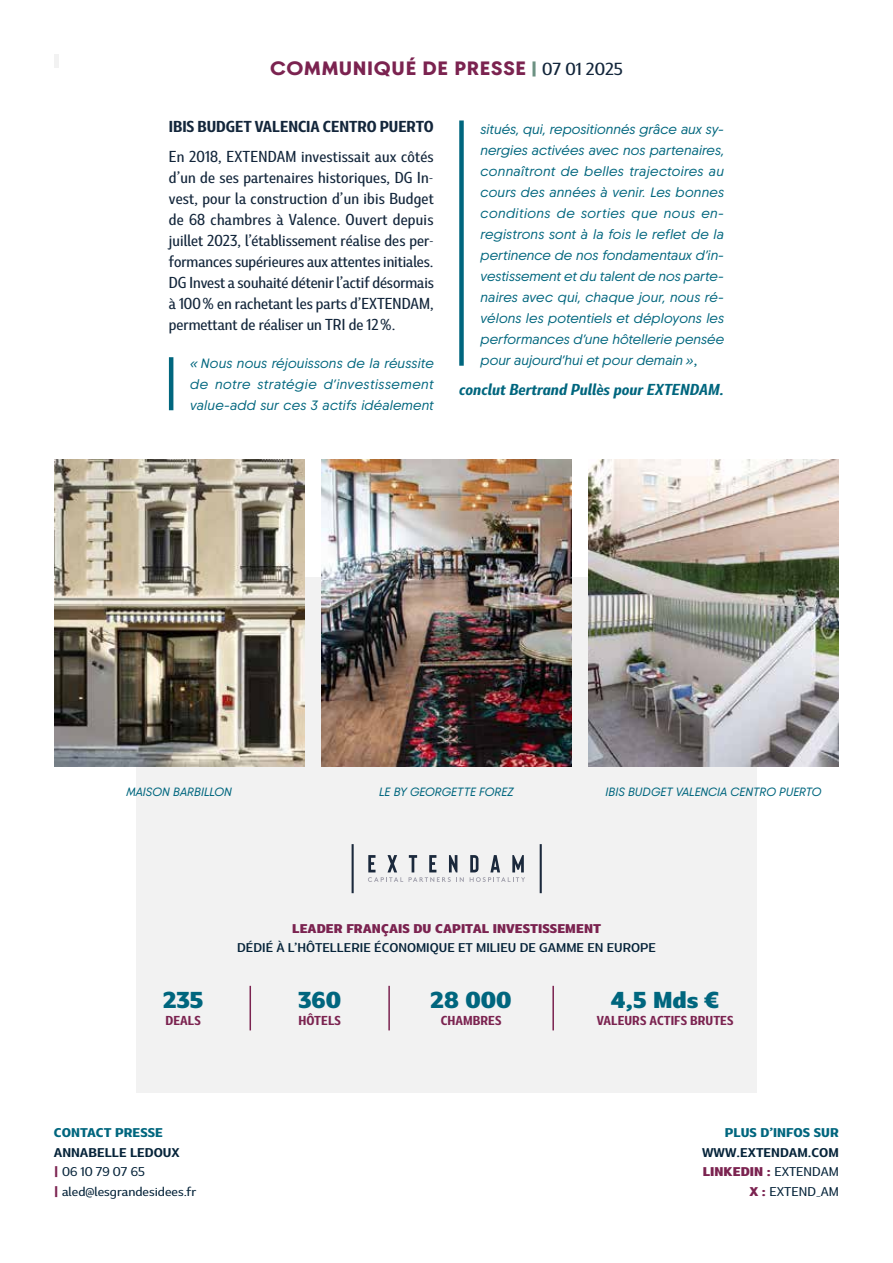
<style>
.page{position:relative;width:893px;height:1263px;background:#fff}
.page>*{position:absolute;margin:0;border:0;box-sizing:border-box;transform-origin:0 0}
.t1{font:800 expanded 21.75px "Marble Display";color:#00667e}
.t2{font:19.35px "Chopin Trial Bold";letter-spacing:.03em;color:#7b2350;scale:1.09 1}
.t3{font:500 15px/21px "Marble Display";color:#13263b;text-align:justify}
.t4{font:italic 700 15px "Marble Display";color:#00667e}
.t5{font:700 15px "Marble Display";letter-spacing:-.005em;color:#13263b}
.t6{font:italic 13.5px/21px "Chopin Trial Medium";letter-spacing:.01em;color:#00667e;text-align:justify}
.t7{font:700 12.3px "Marble Display";color:#7b2350}
.t8{font:500 expanded 12px/19.5px "Marble Display";color:#06243a}
.t9{font:italic 12px "Chopin Trial Medium";color:#00667e}
.t10{font:600 expanded 12px "Marble Display";color:#06243a}
.t11{font:800 expanded 12px "Marble Display";color:#7b2350}
.t12{font:800 expanded 12px "Marble Display";color:#00667e}
.s1{font-family:"Marble Display";font-weight:800;font-size:16.5px;color:#6c9283}
.s2{font-family:"Marble Display";font-weight:500;font-size:16.5px;color:#13263b}
.s3{font-family:"Marble Display";font-weight:500;font-style:normal;font-size:15px}
.s4{font-weight:700}
.s5{font-weight:800;color:#7b2350}
</style>
<div class="page">
<div style="left:136px;top:577px;width:621px;height:516px;background:#f2f2f2"></div>
<hr style="left:250px;top:986px;width:1px;height:44px;background:#7b2350">
<hr style="left:388px;top:986px;width:2px;height:44px;background:#7b2350">
<hr style="left:552px;top:986px;width:2px;height:44px;background:#7b2350">
<hr style="left:540px;top:844px;width:2px;height:49px;background:#1b293c">
<hr style="left:352px;top:844px;width:2px;height:49px;background:#1b293c">
<svg style="left:368px;top:855px;width:96px;height:27px"></svg>
<svg style="left:470px;top:855px;width:55px;height:27px"></svg>
<hr style="left:54px;top:54px;width:4px;height:13px;background:#f2f2f2">
<hr style="left:169px;top:357px;width:4px;height:53px;background:#00667e">
<div style="left:459px;top:120px;width:5px;height:246px;background:#00667e"></div>
<img style="left:54px;top:459px;width:250px;height:308px">
<img style="left:321px;top:459px;width:250px;height:308px">
<img style="left:588px;top:459px;width:251px;height:308px">
<h2 class="t2" style="left:270px;top:56px;width:325px">COMMUNIQUÉ DE PRESSE <span class="s1">|</span> <span class="s2">07 01 2025</span></h2>
<p class="t5" style="left:169px;top:114px;width:266px">IBIS BUDGET VALENCIA CENTRO PUERTO</p>
<p class="t3" style="left:169px;top:144px;width:266px">En 2018, EXTENDAM investissait aux côtés d’un de ses partenaires historiques, DG In&shy;vest, pour la construction d’un ibis Budget de 68 chambres à Valence. Ouvert depuis juillet 2023, l’établissement réalise des per&shy;formances supérieures aux attentes initiales.<br>DG Invest a souhaité détenir l’actif désormais à 100 % en rachetant les parts d’EXTENDAM, permettant de réaliser un TRI de 12 %.</p>
<p class="t6" style="left:190px;top:352px;width:245px">« Nous nous réjouissons de la réussite de notre stratégie d’investissement value-add sur ces 3 actifs idéalement</p>
<p class="t6" style="left:480px;top:119px;width:245px">situés, qui, repositionnés grâce aux sy&shy;nergies activées avec nos partenaires, connaîtront de belles trajectoires au cours des années à venir. Les bonnes conditions de sorties que nous en&shy;registrons sont à la fois le reflet de la pertinence de nos fondamentaux d’in&shy;vestissement et du talent de nos parte&shy;naires avec qui, chaque jour, nous ré&shy;vélons les potentiels et déployons les performances d’une hôtellerie pensée pour aujourd’hui et pour demain »<span class="s3">,</span></p>
<p class="t4" style="left:459px;top:376px;width:266px">conclut Bertrand Pullès pour EXTENDAM.</p>
<p class="t9" style="left:126px;top:784px;width:107px">MAISON BARBILLON</p>
<p class="t9" style="left:605px;top:784px;width:217px">IBIS BUDGET VALENCIA CENTRO PUERTO</p>
<p class="t9" style="left:379px;top:784px;width:136px">LE BY GEORGETTE FOREZ</p>
<h1 class="t1" style="left:163px;top:980px;width:42px">235</h1>
<p class="t7" style="left:166px;top:1010px;width:37px">DEALS</p>
<p class="t11" style="left:292px;top:917px;width:310px">LEADER FRANÇAIS DU CAPITAL INVESTISSEMENT</p>
<p class="t10" style="left:237px;top:938px;width:420px">DÉDIÉ À L’HÔTELLERIE ÉCONOMIQUE ET MILIEU DE GAMME EN EUROPE</p>
<h1 class="t1" style="left:298px;top:980px;width:44px">360</h1>
<p class="t7" style="left:299px;top:1010px;width:44px">HÔTELS</p>
<h1 class="t1" style="left:431px;top:980px;width:83px">28 000</h1>
<p class="t7" style="left:441px;top:1010px;width:62px">CHAMBRES</p>
<h1 class="t1" style="left:611px;top:980px;width:110px">4,5 Mds €</h1>
<p class="t7" style="left:597px;top:1010px;width:138px">VALEURS ACTIFS BRUTES</p>
<p class="t12" style="left:54px;top:1122px;width:111px">CONTACT PRESSE</p>
<p class="t8" style="left:54px;top:1141px;width:144px"><span class="s4">ANNABELLE LEDOUX<br></span><span class="s5">|</span> 06 10 79 07 65<br><span class="s5">|</span> aled@lesgrandesidees.fr</p>
<p class="t12" style="left:725px;top:1122px;width:116px">PLUS D’INFOS SUR</p>
<p class="t8" style="left:702px;top:1141px;width:138px;text-align:right"><span class="s4">WWW.EXTENDAM.COM<br></span><span class="s5">LINKEDIN :</span> EXTENDAM<br><span class="s5">X :</span> EXTEND_AM</p>
</div>
